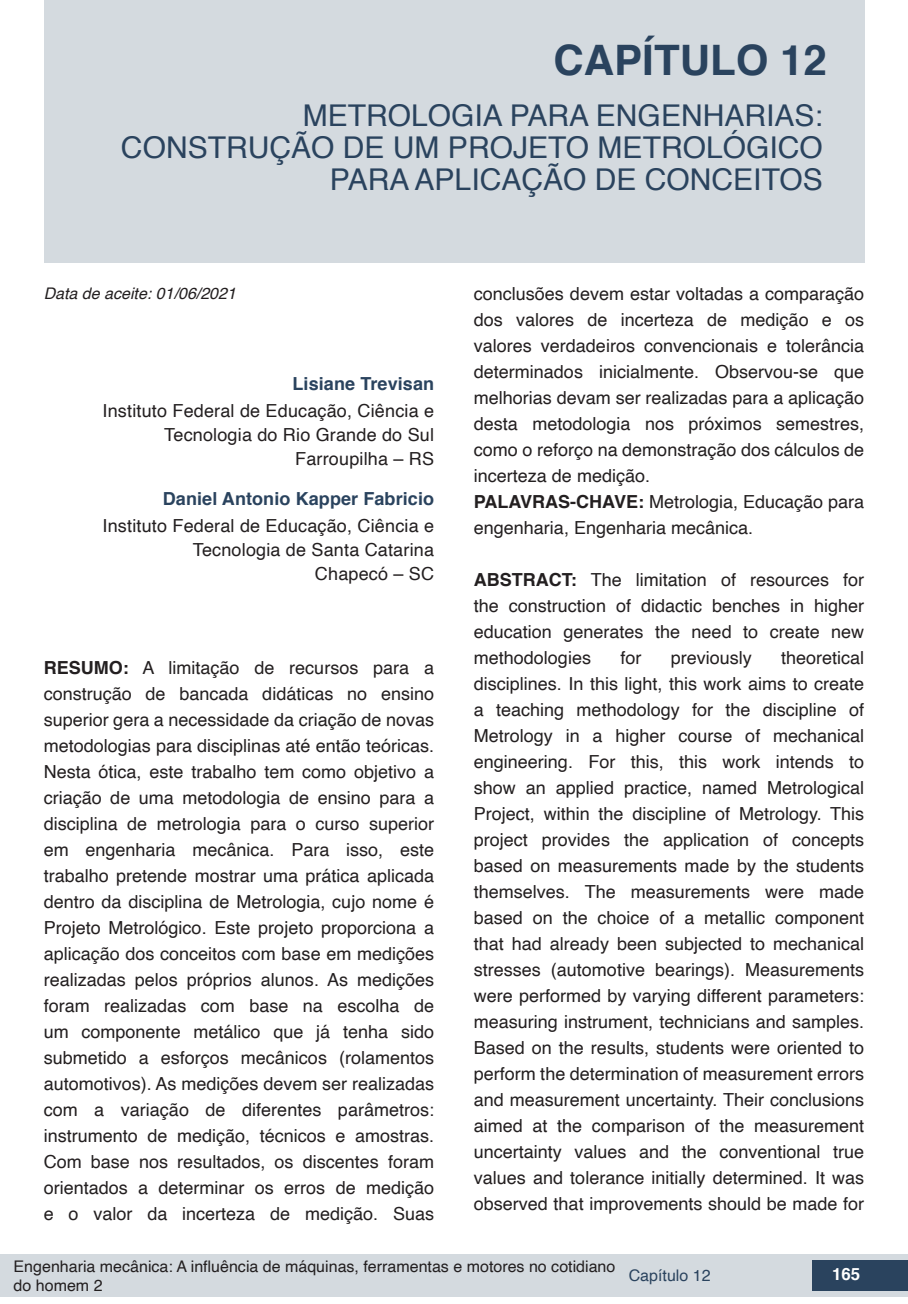
<style>
.page{position:relative;width:908px;height:1304px;background:#fff}
.page>*{position:absolute;margin:0;border:0;box-sizing:border-box;transform-origin:0 0}
.capítulos{font:700 42px "Helvetica";color:#2a435e}
.nome_artigos{font:30px/32px "Helvetica";color:#2a435e;text-align:right}
.Resumos_e_PC_TXT{font:18px/26px "Helvetica";color:#231f20;text-align:justify}
.info_autores{font:18px/24px "Helvetica";letter-spacing:.01em;color:#231f20;text-align:right}
.nome_autores{font:700 18px "Helvetica";letter-spacing:.005em;color:#2a435e}
.t1{font:700 16.8px "Helvetica";color:#fff}
.t2{font:16px/18.2px "Helvetica";color:#231f20}
.t3{font:italic 16px "Helvetica";color:#231f20}
.t4{font:16px "Helvetica";color:#2a435e}
.s1{font-weight:700}
</style>
<div class="page">
<div style="left:0;top:1254px;width:906px;height:43px;background:#d4dadf"></div>
<div style="left:812px;top:1261px;width:95px;height:30px;background:#2a435e"></div>
<div style="left:44px;top:0;width:819px;height:263px;background:#d4dadf"></div>
<p class="capítulos" style="left:553px;top:26px;width:275px">CAPÍTULO 12</p>
<p class="nome_artigos" style="left:121px;top:101px;width:703px">METROLOGIA PARA ENGENHARIAS:<br>CONSTRUÇÃO DE UM PROJETO METROLÓGICO<br>PARA APLICAÇÃO DE CONCEITOS</p>
<p class="t3" style="left:44px;top:280px;width:194px">Data de aceite: 01/06/2021</p>
<p class="nome_autores" style="left:292px;top:369px;width:143px">Lisiane Trevisan</p>
<p class="info_autores" style="left:102px;top:399px;width:333px">Instituto Federal de Educação, Ciência e<br>Tecnologia do Rio Grande do Sul</p>
<p class="info_autores" style="left:295px;top:447px;width:140px">Farroupilha – RS</p>
<p class="nome_autores" style="left:163px;top:484px;width:272px">Daniel Antonio Kapper Fabricio</p>
<p class="info_autores" style="left:102px;top:514px;width:333px">Instituto Federal de Educação, Ciência e<br>Tecnologia de Santa Catarina</p>
<p class="info_autores" style="left:315px;top:562px;width:121px">Chapecó – SC</p>
<p class="Resumos_e_PC_TXT" style="left:44px;top:655px;width:392px"><span class="s1">RESUMO:</span> A limitação de recursos para a construção de bancada didáticas no ensino superior gera a necessidade da criação de novas metodologias para disciplinas até então teóricas.<br>Nesta ótica, este trabalho tem como objetivo a criação de uma metodologia de ensino para a disciplina de metrologia para o curso superior em engenharia mecânica. Para isso, este trabalho pretende mostrar uma prática aplicada dentro da disciplina de Metrologia, cujo nome é Projeto Metrológico. Este projeto proporciona a aplicação dos conceitos com base em medições realizadas pelos próprios alunos. As medições foram realizadas com base na escolha de um componente metálico que já tenha sido submetido a esforços mecânicos (rolamentos automotivos). As medições devem ser realizadas com a variação de diferentes parâmetros: instrumento de medição, técnicos e amostras.<br>Com base nos resultados, os discentes foram orientados a determinar os erros de medição e o valor da incerteza de medição. Suas</p>
<p class="Resumos_e_PC_TXT" style="left:473px;top:281px;width:392px">conclusões devem estar voltadas a comparação dos valores de incerteza de medição e os valores verdadeiros convencionais e tolerância determinados inicialmente. Observou-se que melhorias devam ser realizadas para a aplicação desta metodologia nos próximos semestres, como o reforço na demonstração dos cálculos de incerteza de medição.</p>
<p class="Resumos_e_PC_TXT" style="left:473px;top:489px;width:392px"><span class="s1">PALAVRAS-CHAVE:</span> Metrologia, Educação para engenharia, Engenharia mecânica.</p>
<p class="Resumos_e_PC_TXT" style="left:473px;top:567px;width:392px"><span class="s1">ABSTRACT:</span> The limitation of resources for the construction of didactic benches in higher education generates the need to create new methodologies</p>
<p class="Resumos_e_PC_TXT" style="left:620px;top:645px;width:23px">for</p>
<p class="Resumos_e_PC_TXT" style="left:670px;top:645px;width:83px">previously</p>
<p class="Resumos_e_PC_TXT" style="left:473px;top:645px;width:392px;text-indent:307px">theoretical disciplines. In this light, this work aims to create a teaching methodology for the discipline of Metrology in a higher course of mechanical engineering. For this, this work intends to show an applied practice, named Metrological Project, within the discipline of Metrology. This project provides the application of concepts based on measurements made by the students themselves. The measurements were made based on the choice of a metallic component that had already been subjected to mechanical stresses (automotive bearings). Measurements were performed by varying different parameters: measuring instrument, technicians and samples.<br>Based on the results, students were oriented to perform the determination of measurement errors and measurement uncertainty. Their conclusions aimed at the comparison of the measurement uncertainty values and the conventional true values and tolerance initially determined. It was observed that improvements should be made for</p>
<p class="t2" style="left:14px;top:1258px;width:603px">Engenharia mecânica: A influência de máquinas, ferramentas e motores no cotidiano do homem 2</p>
<p class="t4" style="left:628px;top:1263px;width:83px">Capítulo 12</p>
<p class="t1" style="left:831px;top:1261px;width:30px">165</p>
</div>
